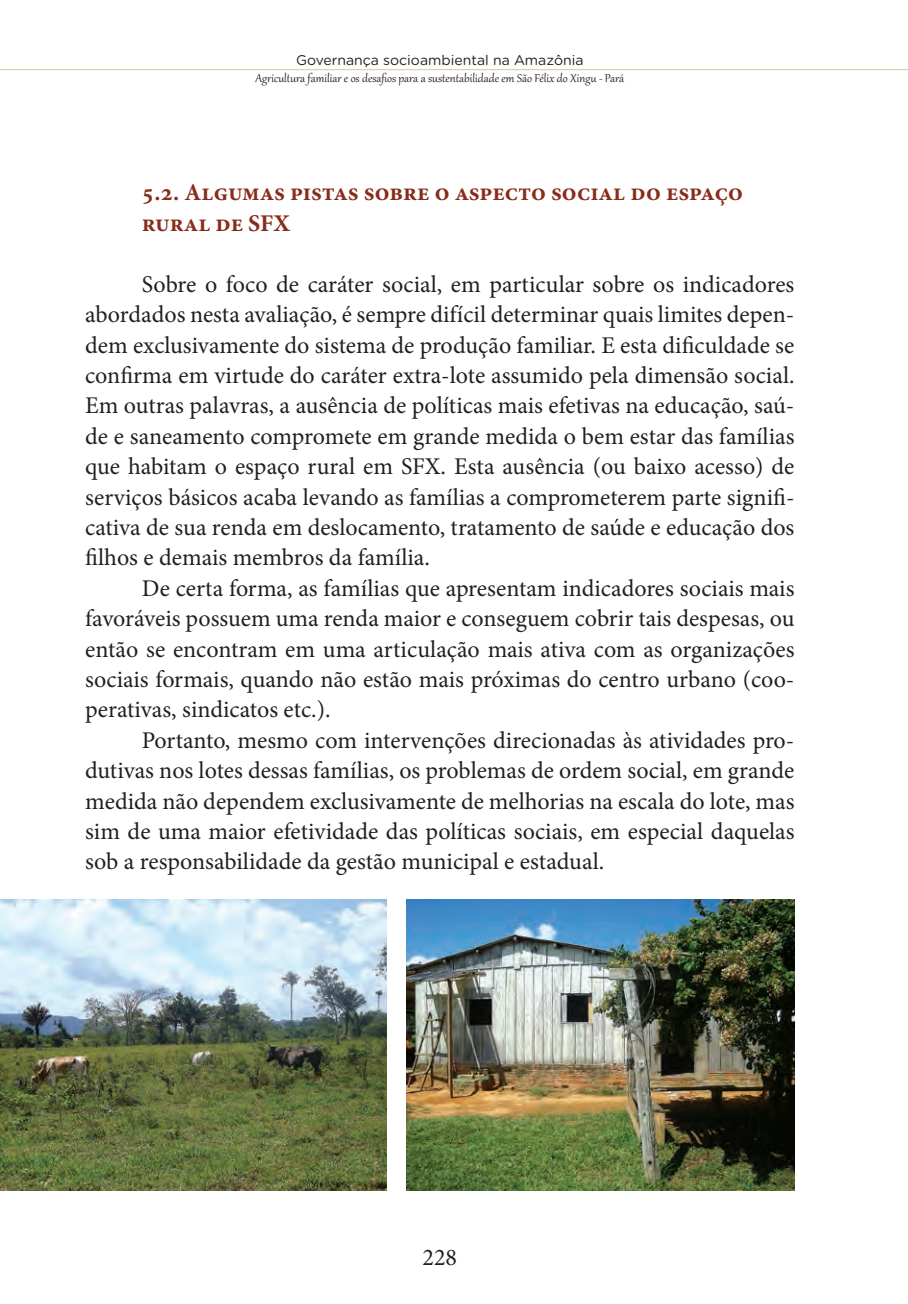
<style>
.page{position:relative;width:908px;height:1304px;background:#fff}
.page>*{position:absolute;margin:0;border:0;box-sizing:border-box;transform-origin:0 0}
.t1{font:24px/30.4px "Minion Pro";color:#231f20;text-align:justify}
.t2{font:700 24px/30.4px "Minion Pro";color:#882c1b}
.t3{font:14px "Gabriola";color:#231f20}
.t4{font:14px "Gotham Rounded";color:#231f20}
</style>
<div class="page">
<hr style="left:0;top:69px;width:907px;height:1px;background:#dbc893">
<img style="left:0;top:900px;width:386px;height:291px">
<img style="left:406px;top:900px;width:388px;height:291px">
<p class="t4" style="left:296px;top:51px;width:289px">Governança socioambiental na Amazônia</p>
<p class="t3" style="left:255px;top:69px;width:370px">Agricultura familiar e os desafios para a sustentabilidade em São Félix do Xingu - Pará</p>
<p class="t2" style="left:142px;top:177px;width:602px">5.2. Algumas pistas sobre o aspecto social do espaço rural de SFX</p>
<p class="t1" style="left:85px;top:269px;width:710px;text-indent:57px">Sobre o foco de caráter social, em particular sobre os indicadores abordados nesta avaliação, é sempre difícil determinar quais limites depen&shy;dem exclusivamente do sistema de produção familiar. E esta dificuldade se confirma em virtude do caráter extra-lote assumido pela dimensão social.<br>Em outras palavras, a ausência de políticas mais efetivas na educação, saú&shy;de e saneamento compromete em grande medida o bem estar das famílias que habitam o espaço rural em SFX. Esta ausência (ou baixo acesso) de serviços básicos acaba levando as famílias a comprometerem parte signifi&shy;cativa de sua renda em deslocamento, tratamento de saúde e educação dos filhos e demais membros da família.</p>
<p class="t1" style="left:85px;top:573px;width:710px;text-indent:57px">De certa forma, as famílias que apresentam indicadores sociais mais favoráveis possuem uma renda maior e conseguem cobrir tais despesas, ou então se encontram em uma articulação mais ativa com as organizações sociais formais, quando não estão mais próximas do centro urbano (coo&shy;perativas, sindicatos etc.).</p>
<p class="t1" style="left:85px;top:725px;width:710px;text-indent:57px">Portanto, mesmo com intervenções direcionadas às atividades pro&shy;dutivas nos lotes dessas famílias, os problemas de ordem social, em grande medida não dependem exclusivamente de melhorias na escala do lote, mas sim de uma maior efetividade das políticas sociais, em especial daquelas sob a responsabilidade da gestão municipal e estadual.</p>
<p class="t1" style="left:422px;top:1242px;width:36px">228</p>
</div>
